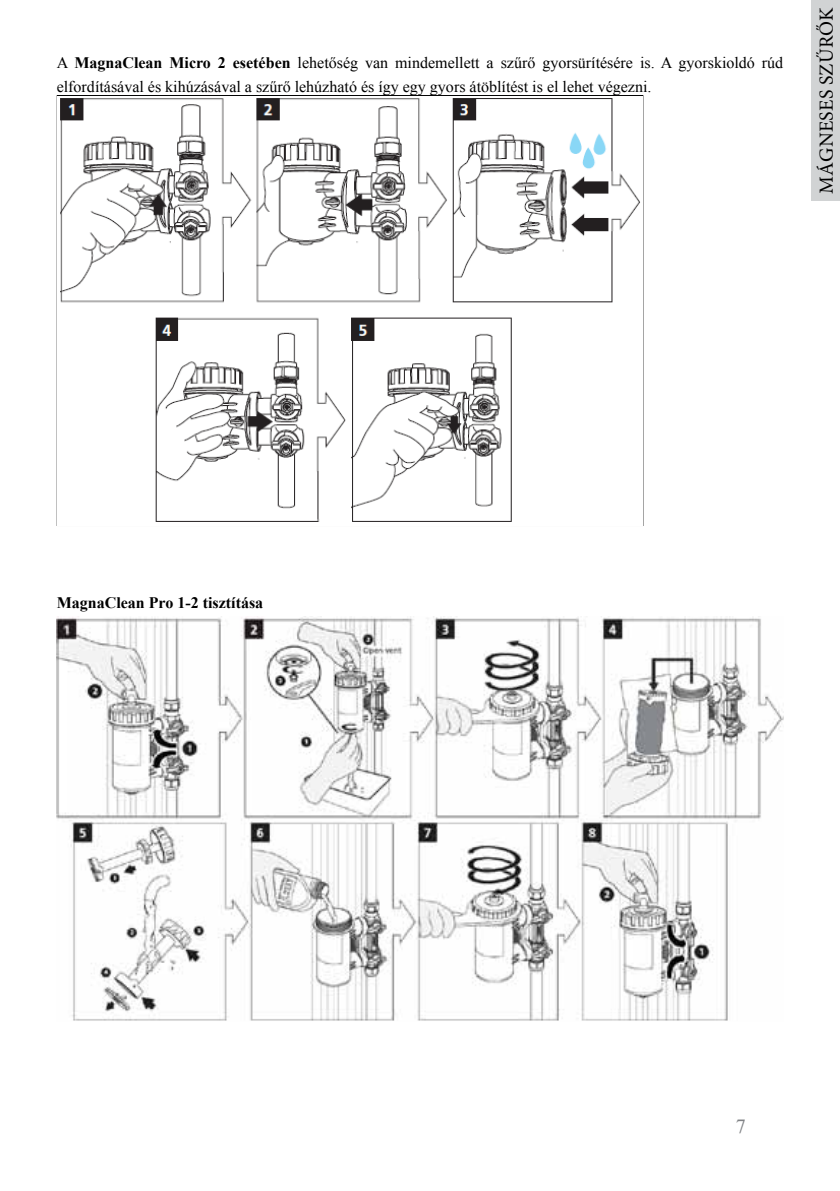
<style>
.page{position:relative;width:840px;height:1191px;background:#fff}
.page>*{position:absolute;margin:0;border:0;box-sizing:border-box;transform-origin:0 0}
.t1{font:20px "Minion Pro";letter-spacing:.01em;color:#000}
.t2{font:20px "Times New Roman";color:#808285}
.t3{font:16px/24px "Times New Roman";color:#000}
.t4{font:700 16px "Times New Roman";color:#000}
.s1{font-weight:700}
</style>
<div class="page">
<div style="left:811px;top:1px;width:28px;height:200px;background:#d1d3d4"></div>
<img style="left:60px;top:98px;width:580px;height:424px">
<img style="left:57px;top:616px;width:725px;height:405px">
<p class="t3" style="left:57px;top:50px;width:727px">A <span class="s1">MagnaClean Micro 2 esetében</span> lehetőség van mindemellett a szűrő gyorsürítésére is. A gyorskioldó rúd elfordításával és kihúzásával a szűrő lehúzható és így egy gyors átöblítést is el lehet végezni.</p>
<p class="t1" style="left:812px;top:194px;width:188px;rotate:-90deg">Mágneses szűrők</p>
<p class="t4" style="left:57px;top:591px;width:208px">MagnaClean Pro 1-2 tisztítása</p>
<p class="t2" style="left:735px;top:1112px;width:11px">7</p>
</div>
